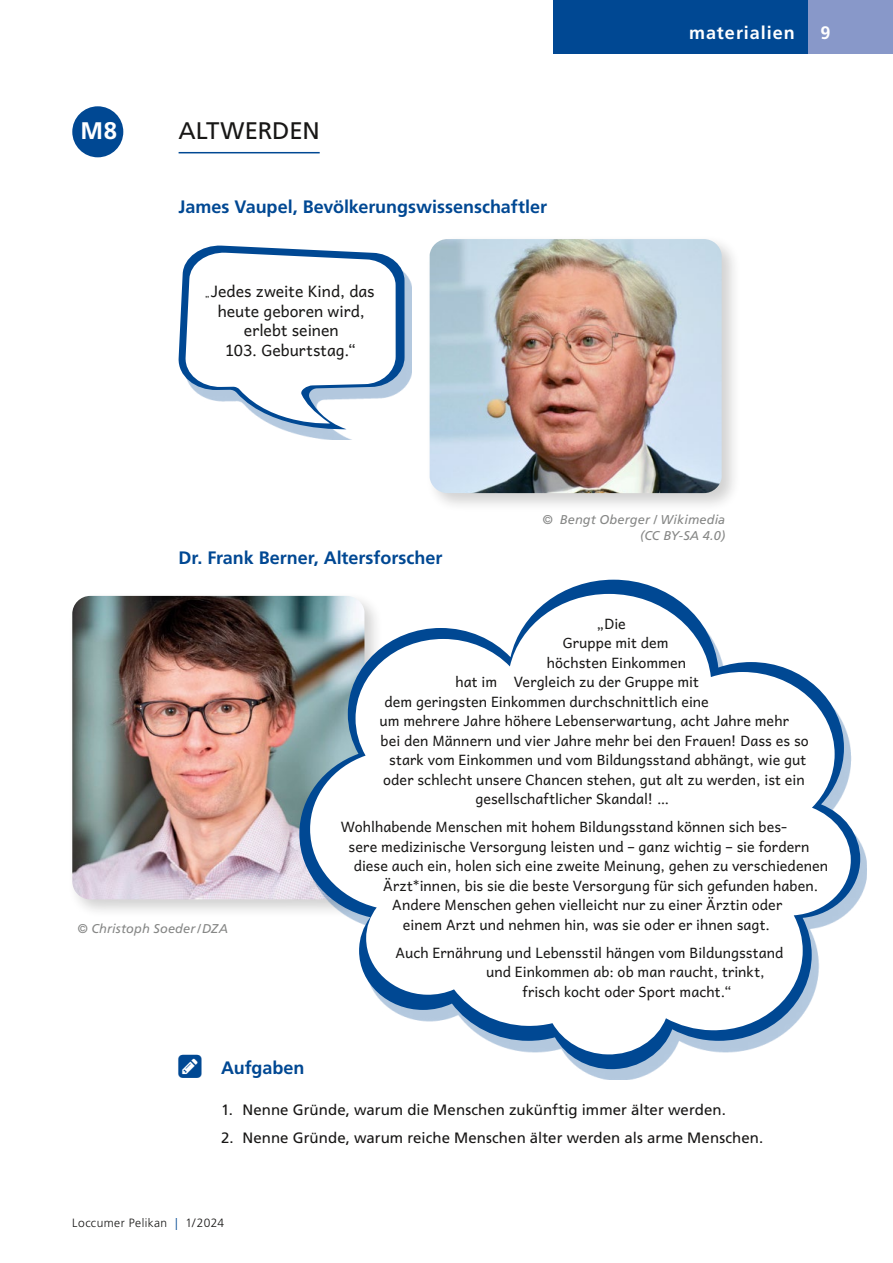
<style>
.page{position:relative;width:893px;height:1263px;background:#fff}
.page>*{position:absolute;margin:0;border:0;box-sizing:border-box;transform-origin:0 0}
.t1{font:24px "Frutiger LT Pro";letter-spacing:-.01em;color:#181716}
.t2{font:700 24px "Frutiger LT Pro";color:#fff}
.t3{font:700 18px "Frutiger LT Pro";color:#004893}
.t4{font:700 18px "Frutiger LT Pro";letter-spacing:.055em;color:#fff}
.t5{font:15.75px/19.5px "Andika New Basic";letter-spacing:.005em;color:#181716;text-align:center}
.t6{font:15px "Frutiger LT Pro";letter-spacing:.005em;color:#181716}
.t7{font:14.25px "Andika New Basic";letter-spacing:.005em;color:#181716}
.t8{font:italic 12.75px/16.5px "Frutiger LT Pro";letter-spacing:.01em;color:#868786;text-align:right}
.t9{font:300 12px "Frutiger LT Pro";letter-spacing:.035em;color:#181716}
.s1{font-size:9px}
.s2{color:#004893}
</style>
<div class="page">
<div style="left:553px;top:0;width:259px;height:54px;background:#004893"></div>
<div style="left:808px;top:0;width:85px;height:54px;background:#8898c9"></div>
<hr style="left:179px;top:152px;width:141px;height:1px;background:#004893">
<div style="left:72px;top:106px;width:51px;height:51px;background:#004893;border-radius:50%"></div>
<div style="left:185px;top:256px;width:227px;height:184px;background:#004893;opacity:.3"></div>
<svg style="left:178px;top:245px;width:227px;height:187px"></svg>
<div style="left:425px;top:235px;width:316px;height:278px;background:#181716;opacity:.2"></div>
<img style="left:430px;top:239px;width:292px;height:254px">
<div style="left:68px;top:591px;width:316px;height:327px;background:#181716;opacity:.2"></div>
<img style="left:72px;top:596px;width:227px;height:303px">
<div style="left:306px;top:590px;width:561px;height:490px;background:#004893;opacity:.3"></div>
<svg style="left:299px;top:580px;width:561px;height:489px"></svg>
<svg style="left:310px;top:594px;width:541px;height:461px"></svg>
<h1 class="t2" style="left:81px;top:117px;width:38px">M8</h1>
<h1 class="t1" style="left:179px;top:117px;width:143px">ALTWERDEN</h1>
<p class="t3" style="left:179px;top:196px;width:370px">James Vaupel, Bevölkerungswissenschaftler</p>
<p class="t5" style="left:205px;top:280px;width:171px"><span class="s1">„</span>Jedes zweite Kind, das heute geboren wird, erlebt seinen<br>103. Geburtstag.“</p>
<p class="t4" style="left:689px;top:22px;width:107px">materialien</p>
<p class="t4" style="left:820px;top:22px;width:12px">9</p>
<p class="t3" style="left:179px;top:547px;width:265px">Dr. Frank Berner, Altersforscher</p>
<p class="t8" style="left:542px;top:511px;width:184px">© Bengt Oberger / Wikimedia (CC BY-SA 4.0)</p>
<p class="t8" style="left:78px;top:920px;width:152px">© Christoph Soeder/DZA</p>
<p class="t7" style="left:596px;top:610px;width:31px">„Die</p>
<p class="t7" style="left:563px;top:630px;width:107px">Gruppe mit dem</p>
<p class="t7" style="left:547px;top:649px;width:141px">höchsten Einkommen</p>
<p class="t7" style="left:455px;top:669px;width:245px">hat im Vergleich zu der Gruppe mit</p>
<p class="t7" style="left:384px;top:688px;width:326px">dem geringsten Einkommen durchschnittlich eine</p>
<p class="t7" style="left:379px;top:708px;width:411px">um mehrere Jahre höhere Lebenserwartung, acht Jahre mehr</p>
<p class="t7" style="left:381px;top:727px;width:430px">bei den Männern und vier Jahre mehr bei den Frauen! Dass es so</p>
<p class="t7" style="left:389px;top:747px;width:419px">stark vom Einkommen und vom Bildungsstand abhängt, wie gut</p>
<p class="t7" style="left:383px;top:766px;width:423px">oder schlecht unsere Chancen stehen, gut alt zu werden, ist ein</p>
<p class="t7" style="left:475px;top:786px;width:195px">gesellschaftlicher Skandal! …</p>
<p class="t7" style="left:341px;top:814px;width:448px">Wohlhabende Menschen mit hohem Bildungsstand können sich bes-</p>
<p class="t7" style="left:349px;top:833px;width:462px">sere medizinische Versorgung leisten und – ganz wichtig – sie fordern</p>
<p class="t7" style="left:354px;top:853px;width:476px">diese auch ein, holen sich eine zweite Meinung, gehen zu verschiedenen</p>
<p class="t7" style="left:383px;top:872px;width:437px">Ärzt*innen, bis sie die beste Versorgung für sich gefunden haben.</p>
<p class="t7" style="left:392px;top:892px;width:391px">Andere Menschen gehen vielleicht nur zu einer Ärztin oder</p>
<p class="t7" style="left:403px;top:911px;width:369px">einem Arzt und nehmen hin, was sie oder er ihnen sagt.</p>
<p class="t7" style="left:395px;top:939px;width:389px">Auch Ernährung und Lebensstil hängen vom Bildungsstand</p>
<p class="t7" style="left:486px;top:959px;width:280px">und Einkommen ab: ob man raucht, trinkt,</p>
<p class="t7" style="left:523px;top:978px;width:210px">frisch kocht oder Sport macht.“</p>
<p class="t3" style="left:221px;top:1057px;width:85px">Aufgaben</p>
<p class="t6" style="left:221px;top:1101px;width:506px">1. Nenne Gründe, warum die Menschen zukünftig immer älter werden.</p>
<p class="t6" style="left:221px;top:1129px;width:544px">2. Nenne Gründe, warum reiche Menschen älter werden als arme Menschen.</p>
<p class="t9" style="left:72px;top:1215px;width:153px">Loccumer Pelikan <span class="s2">|</span> 1/2024</p>
</div>
